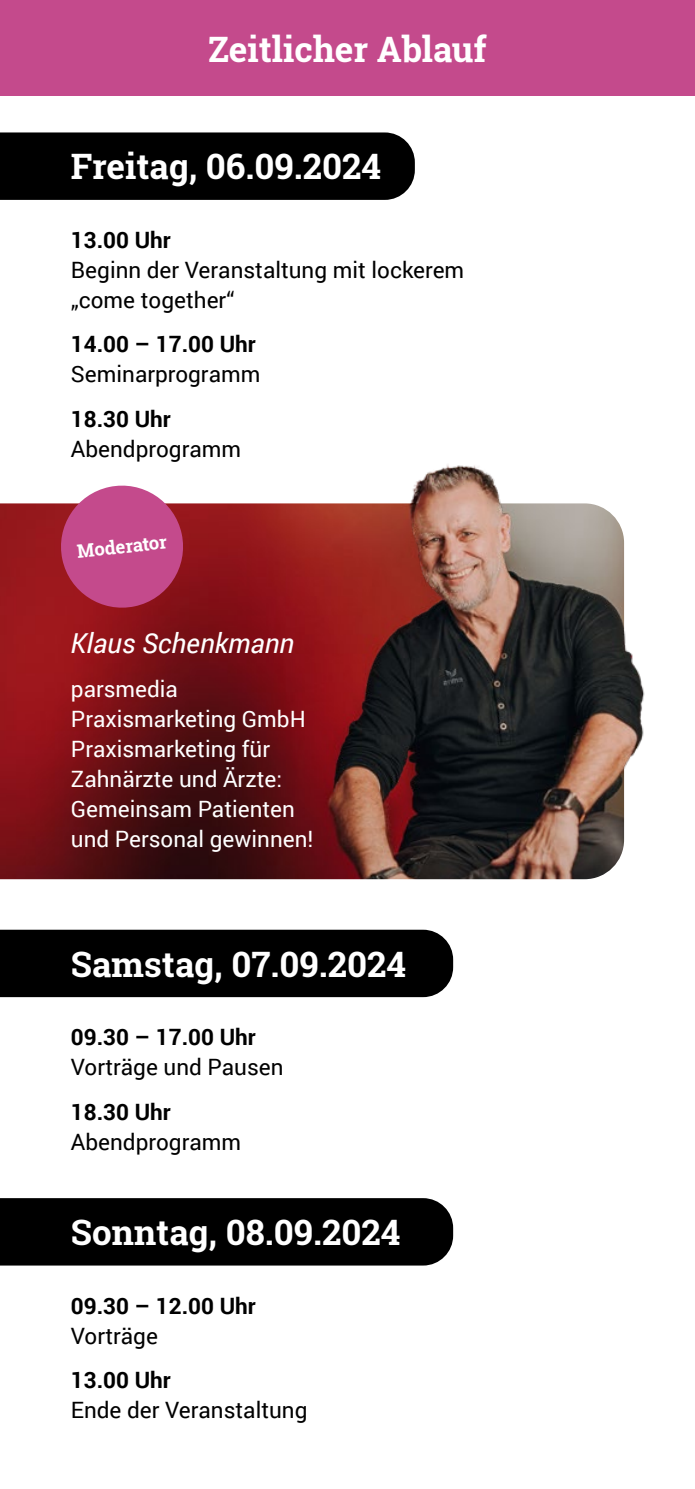
<style>
.page{position:relative;width:695px;height:1489px;background:#fff}
.page>*{position:absolute;margin:0;border:0;box-sizing:border-box;transform-origin:0 0}
.t1{font:700 35px "Roboto Slab";color:#fff}
.t2{font:italic 27.5px "Roboto";color:#fff}
.t3{font:22.5px/30px "Roboto";color:#000}
.t4{font:22.5px/30px "Roboto";color:#fff}
.t5{font:700 22.5px "Roboto";color:#000}
.t6{font:700 18.5px "Roboto Slab";color:#fff}
</style>
<div class="page">
<div style="left:0;top:0;width:694px;height:96px;background:#c44a8c"></div>
<div style="left:0;top:132px;width:415px;height:68px;background:#000"></div>
<div style="left:0;top:929px;width:453px;height:68px;background:#000"></div>
<div style="left:0;top:1198px;width:453px;height:67px;background:#000"></div>
<hr style="left:694px;top:1346px;width:1px;height:142px;background:#c44a8c">
<img style="left:0;top:791px;width:624px;height:88px">
<img style="left:0;top:464px;width:645px;height:327px">
<h1 class="t1" style="left:208px;top:25px;width:280px">Zeitlicher Ablauf</h1>
<h1 class="t1" style="left:71px;top:143px;width:312px">Freitag, 06.09.2024</h1>
<p class="t5" style="left:71px;top:224px;width:101px">13.00 Uhr</p>
<p class="t3" style="left:71px;top:254px;width:395px">Beginn der Veranstaltung mit lockerem „come together“</p>
<p class="t5" style="left:71px;top:328px;width:186px">14.00 – 17.00 Uhr</p>
<p class="t3" style="left:71px;top:358px;width:191px">Seminarprogramm</p>
<p class="t5" style="left:71px;top:403px;width:101px">18.30 Uhr</p>
<p class="t3" style="left:71px;top:433px;width:172px">Abendprogramm</p>
<p class="t6" style="left:76px;top:538px;width:92px;rotate:-6deg">Moderator</p>
<p class="t2" style="left:71px;top:623px;width:225px">Klaus Schenkmann</p>
<p class="t4" style="left:71px;top:673px;width:244px">parsmedia<br>Praxismarketing GmbH<br>Praxismarketing für<br>Zahnärzte und Ärzte:<br>Gemeinsam Patienten und Personal gewinnen!</p>
<h1 class="t1" style="left:71px;top:939px;width:337px">Samstag, 07.09.2024</h1>
<p class="t5" style="left:71px;top:1021px;width:186px">09.30 – 17.00 Uhr</p>
<p class="t3" style="left:71px;top:1051px;width:214px">Vorträge und Pausen</p>
<p class="t5" style="left:71px;top:1095px;width:101px">18.30 Uhr</p>
<p class="t3" style="left:71px;top:1125px;width:172px">Abendprogramm</p>
<h1 class="t1" style="left:71px;top:1208px;width:331px">Sonntag, 08.09.2024</h1>
<p class="t5" style="left:71px;top:1289px;width:186px">09.30 – 12.00 Uhr</p>
<p class="t3" style="left:71px;top:1319px;width:88px">Vorträge</p>
<p class="t5" style="left:71px;top:1363px;width:101px">13.00 Uhr</p>
<p class="t3" style="left:71px;top:1393px;width:238px">Ende der Veranstaltung</p>
</div>
